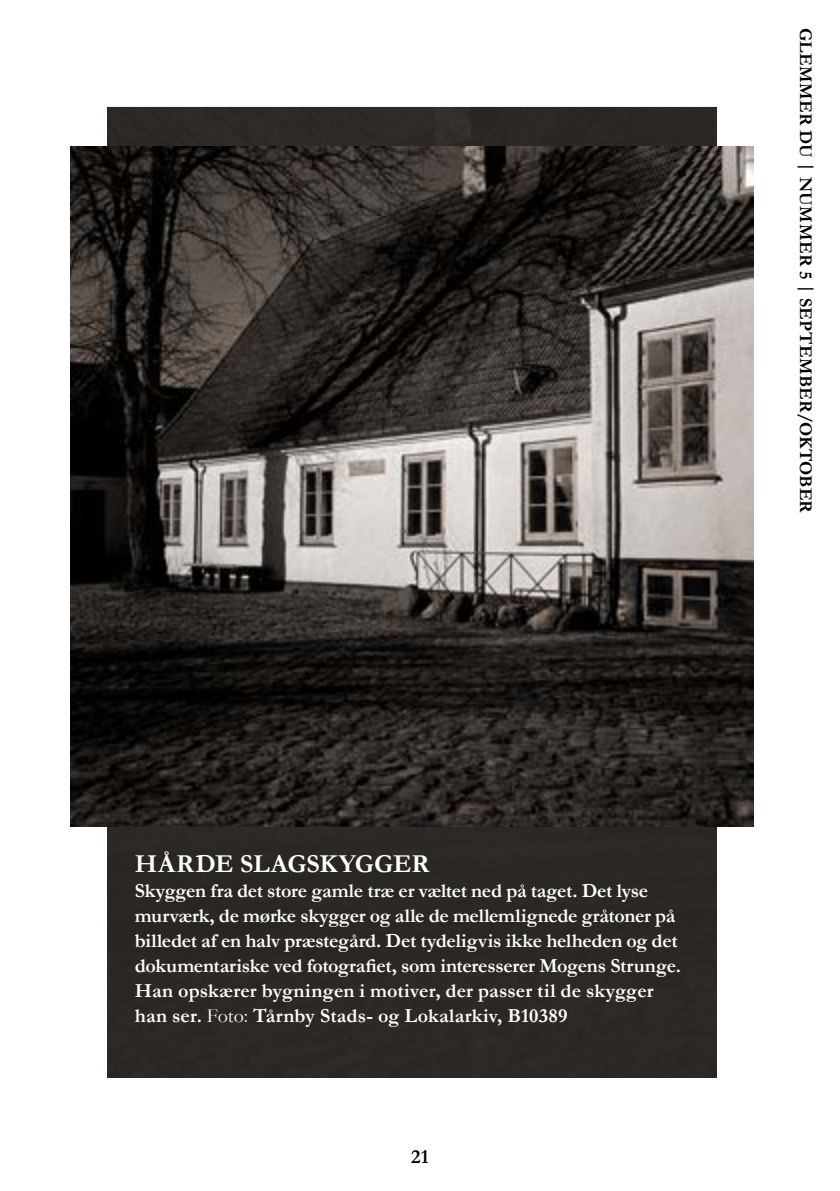
<style>
.page{position:relative;width:840px;height:1191px;background:#fff}
.page>*{position:absolute;margin:0;border:0;box-sizing:border-box;transform-origin:0 0}
.H3_Rubrik{font:700 26px "Garamond";color:#fff}
.Billedtekst{font:700 20px/25px "Garamond";letter-spacing:-.01em;color:#fff}
.t1{font:700 20px "Garamond";color:#000}
.t2{font:700 18px "Garamond";letter-spacing:.005em;color:#000}
.s1{font-weight:400}
</style>
<div class="page">
<div style="left:107px;top:107px;width:609px;height:970px;background:#2c2824"></div>
<img style="left:70px;top:147px;width:683px;height:680px">
<p class="t2" style="left:817px;top:27px;width:487px;rotate:90deg">GLEMMER DU | NUMMER 5 | SEPTEMBER/OKTOBER</p>
<h3 class="H3_Rubrik" style="left:135px;top:846px;width:296px">HÅRDE SLAGSKYGGER</h3>
<p class="Billedtekst" style="left:135px;top:878px;width:547px">Skyggen fra det store gamle træ er væltet ned på taget. Det lyse murværk, de mørke skygger og alle de mellemlignede gråtoner på billedet af en halv præstegård. Det tydeligvis ikke helheden og det dokumentariske ved fotografiet, som interesserer Mogens Strunge.</p>
<p class="Billedtekst" style="left:135px;top:978px;width:520px">Han opskærer bygningen i motiver, der passer til de skygger han ser. <span class="s1">Foto:</span> Tårnby Stads- og Lokalarkiv, B10389</p>
<p class="t1" style="left:411px;top:1143px;width:19px">21</p>
</div>
